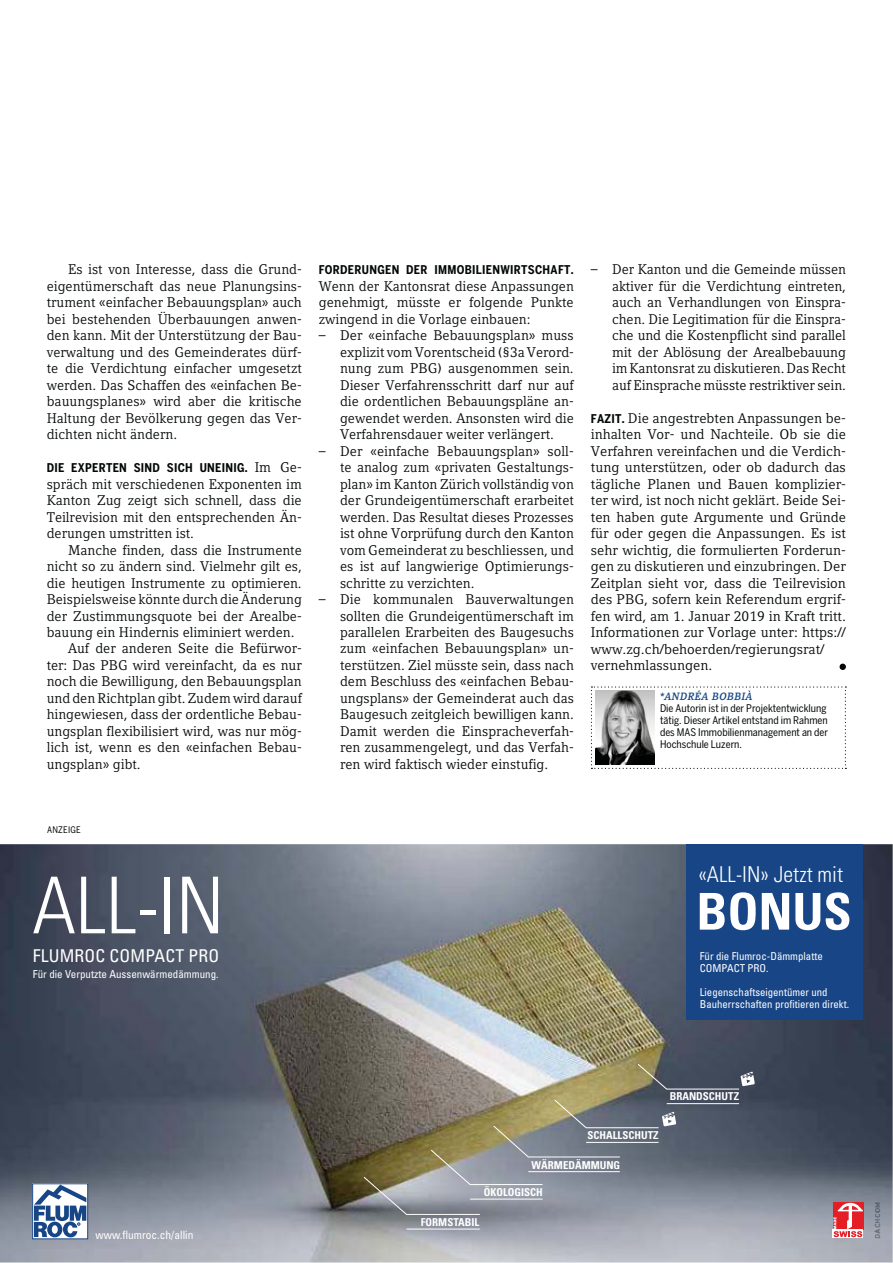
<style>
.page{position:relative;width:893px;height:1263px;background:#fff}
.page>*{position:absolute;margin:0;border:0;box-sizing:border-box;transform-origin:0 0}
.t1{font:300 condensed 78.45px "Univers";color:#fff}
.t2{font:700 condensed 50.85px "Univers";color:#fff}
.t3{font:300 condensed 21.9px "Univers";color:#fff}
.t4{font:condensed 17.55px "Univers";letter-spacing:.01em;color:#fff}
.t5{font:13.95px/16.5px "Compatil Letter LT Pro";color:#030806;text-align:justify}
.t6{font:700 12px "Benton Sans Cond";letter-spacing:.025em;color:#030806}
.t7{font:condensed 11.4px "Univers";color:#fff}
.t8{font:condensed 10.95px "Univers";color:#fff}
.t9{font:condensed 10.8px/12.3px "Univers";color:#fff}
.t10{font:700 condensed 10.8px "Univers";color:#fff}
.t11{font:10.5px/12px "Benton Sans Cond";color:#030806}
.t12{font:italic 700 10.5px "Compatil Letter LT Pro";letter-spacing:.025em;color:#154785}
.t13{font:9px "Benton Sans Cond";letter-spacing:.025em;color:#030806}
.t14{font:700 7.35px "Interstate";letter-spacing:-.005em;color:#5d646e}
.t15{font:700 7.35px "Interstate";color:#696b72}
.s1{font-family:"Compatil Letter LT Pro";font-weight:400;font-size:13.95px}
.s2{font-family:"Benton Sans Cond";font-weight:700;font-size:12px}
.s3{color:#6c7077}
.s4{color:#626a72}
.s5{color:#565c66}
</style>
<div class="page">
<div style="left:839px;top:664px;width:7px;height:6px;background:#030806;border-radius:50%"></div>
<img style="left:0;top:844px;width:893px;height:419px">
<div style="left:32px;top:1183px;width:56px;height:56px;border:1px solid #174586"></div>
<svg style="left:34px;top:1185px;width:52px;height:52px"></svg>
<hr style="left:667px;top:1103px;width:72px;height:1px;background:#fff">
<hr style="left:406px;top:1229px;width:74px;height:1px;background:#fff">
<div style="left:686px;top:844px;width:177px;height:176px;background:#174586"></div>
<svg style="left:363px;top:1099px;width:313px;height:116px;background:#858580"></svg>
<svg style="left:637px;top:1064px;width:118px;height:26px;background:#5a6066"></svg>
<div style="left:833px;top:1202px;width:30px;height:28px;background:#e31e25"></div>
<svg style="left:833px;top:1237px;width:30px;height:1px"></svg>
<svg style="left:833px;top:1203px;width:30px;height:34px"></svg>
<svg style="left:875px;top:1203px;width:5px;height:35px"></svg>
<svg style="left:591px;top:686px;width:255px;height:83px"></svg>
<img style="left:595px;top:691px;width:60px;height:74px">
<p class="t5" style="left:47px;top:262px;width:257px;text-indent:21px">Es ist von Interesse, dass die Grund&shy;eigentümerschaft das neue Planungsins&shy;trument «einfacher Bebauungsplan» auch bei bestehenden Überbauungen anwen&shy;den kann. Mit der Unterstützung der Bau&shy;verwaltung und des Gemeinderates dürf&shy;te die Verdichtung einfacher umgesetzt werden. Das Schaffen des «einfachen Be&shy;bauungsplanes» wird aber die kritische Haltung der Bevölkerung gegen das Ver&shy;dichten nicht ändern.</p>
<p class="t6" style="left:47px;top:463px;width:257px">DIE EXPERTEN SIND SICH UNEINIG. <span class="s1">Im Ge-</span></p>
<p class="t5" style="left:47px;top:477px;width:257px">spräch mit verschiedenen Exponenten im Kanton Zug zeigt sich schnell, dass die Teilrevision mit den entsprechenden Än&shy;derungen umstritten ist.</p>
<p class="t5" style="left:68px;top:543px;width:235px">Manche finden, dass die Instrumente</p>
<p class="t5" style="left:47px;top:559px;width:257px">nicht so zu ändern sind. Vielmehr gilt es,</p>
<p class="t5" style="left:47px;top:576px;width:256px">die heutigen Instrumente zu optimieren.</p>
<p class="t5" style="left:47px;top:592px;width:257px">Beispielsweise könnte durch die Änderung</p>
<p class="t5" style="left:47px;top:609px;width:256px">der Zustimmungsquote bei der Arealbe-</p>
<p class="t5" style="left:47px;top:625px;width:249px">bauung ein Hindernis eliminiert werden.</p>
<p class="t5" style="left:68px;top:642px;width:235px">Auf der anderen Seite die Befürwor-</p>
<p class="t5" style="left:47px;top:658px;width:257px">ter: Das PBG wird vereinfacht, da es nur</p>
<p class="t5" style="left:47px;top:675px;width:256px">noch die Bewilligung, den Bebauungsplan</p>
<p class="t5" style="left:47px;top:691px;width:257px">und den Richtplan gibt. Zudem wird darauf</p>
<p class="t5" style="left:47px;top:708px;width:256px">hingewiesen, dass der ordentliche Bebau-</p>
<p class="t5" style="left:47px;top:724px;width:256px">ungsplan flexibilisiert wird, was nur mög-</p>
<p class="t5" style="left:47px;top:741px;width:256px">lich ist, wenn es den «einfachen Bebau-</p>
<p class="t5" style="left:47px;top:757px;width:95px">ungsplan» gibt.</p>
<p class="t6" style="left:319px;top:265px;width:256px">FORDERUNGEN DER IMMOBILIENWIRTSCHAFT.</p>
<p class="t5" style="left:319px;top:279px;width:257px">Wenn der Kantonsrat diese Anpassungen genehmigt, müsste er folgende Punkte zwingend in die Vorlage einbauen:</p>
<p class="t5" style="left:340px;top:328px;width:235px;text-indent:-21px">– Der «einfache Bebauungsplan» muss explizit vom Vorentscheid (§3a Verord&shy;nung zum PBG) ausgenommen sein.<br>Dieser Verfahrensschritt darf nur auf die ordentlichen Bebauungspläne an&shy;gewendet werden. Ansonsten wird die Verfahrensdauer weiter verlängert.</p>
<p class="t5" style="left:340px;top:444px;width:235px;text-indent:-21px">– Der «einfache Bebauungsplan» soll&shy;te analog zum «privaten Gestaltungs&shy;plan» im Kanton Zürich vollständig von der Grundeigentümerschaft erarbeitet werden. Das Resultat dieses Prozesses ist ohne Vorprüfung durch den Kanton vom Gemeinderat zu beschliessen, und es ist auf langwierige Optimierungs&shy;schritte zu verzichten.</p>
<p class="t5" style="left:340px;top:592px;width:235px;text-indent:-21px">– Die kommunalen Bauverwaltungen sollten die Grundeigentümerschaft im parallelen Erarbeiten des Baugesuchs zum «einfachen Bebauungsplan» un&shy;terstützen. Ziel müsste sein, dass nach dem Beschluss des «einfachen Bebau&shy;ungsplans» der Gemeinderat auch das Baugesuch zeitgleich bewilligen kann.<br>Damit werden die Einspracheverfah&shy;ren zusammengelegt, und das Verfah&shy;ren wird faktisch wieder einstufig.</p>
<p class="t5" style="left:612px;top:262px;width:235px;text-indent:-21px">– Der Kanton und die Gemeinde müssen aktiver für die Verdichtung eintreten, auch an Verhandlungen von Einspra&shy;chen. Die Legitimation für die Einspra&shy;che und die Kostenpflicht sind parallel mit der Ablösung der Arealbebauung im Kantonsrat zu diskutieren. Das Recht auf Einsprache müsste restriktiver sein.</p>
<p class="t5" style="left:591px;top:411px;width:257px;text-align:left"><span class="s2">FAZIT.</span> Die angestrebten Anpassungen be&shy;inhalten Vor- und Nachteile. Ob sie die Verfahren vereinfachen und die Verdich&shy;tung unterstützen, oder ob dadurch das tägliche Planen und Bauen komplizier&shy;ter wird, ist noch nicht geklärt. Beide Sei&shy;ten haben gute Argumente und Gründe für oder gegen die Anpassungen. Es ist sehr wichtig, die formulierten Forderun&shy;gen zu diskutieren und einzubringen. Der Zeitplan sieht vor, dass die Teilrevision des PBG, sofern kein Referendum ergrif&shy;fen wird, am 1. Januar 2019 in Kraft tritt.<br>Informationen zur Vorlage unter: https:// www.zg.ch/behoerden/regierungsrat/ vernehmlassungen.</p>
<p class="t12" style="left:660px;top:690px;width:94px">*ANDRÉA BOBBIÀ</p>
<p class="t11" style="left:660px;top:703px;width:170px">Die Autorin ist in der Projektentwicklung tätig. Dieser Artikel entstand im Rahmen des MAS Immobilienmanagement an der Hochschule Luzern.</p>
<p class="t13" style="left:47px;top:827px;width:35px">ANZEIGE</p>
<h1 class="t1" style="left:32px;top:877px;width:193px">ALL-IN</h1>
<p class="t4" style="left:33px;top:950px;width:188px">FLUMROC COMPACT PRO</p>
<p class="t8" style="left:33px;top:971px;width:187px">Für die Verputzte Aussenwärmedämmung.</p>
<h3 class="t3" style="left:698px;top:866px;width:146px">«ALL-IN» Jetzt mit</h3>
<h2 class="t2" style="left:696px;top:893px;width:157px">BONUS</h2>
<p class="t9" style="left:700px;top:951px;width:125px">Für die Flumroc-Dämmplatte<br>COMPACT PRO.</p>
<p class="t9" style="left:700px;top:987px;width:151px">Liegenschaftseigentümer und<br>Bauherrschaften profitieren direkt.</p>
<p class="t7" style="left:96px;top:1231px;width:99px">www.flumroc.ch/allin</p>
<p class="t10" style="left:670px;top:1093px;width:71px">BRANDSCHUTZ</p>
<p class="t10" style="left:587px;top:1131px;width:73px">SCHALLSCHUTZ</p>
<p class="t10" style="left:532px;top:1161px;width:90px">WÄRMEDÄMMUNG</p>
<p class="t10" style="left:484px;top:1188px;width:61px">ÖKOLOGISCH</p>
<p class="t10" style="left:421px;top:1218px;width:60px">FORMSTABIL</p>
<p class="t14" style="left:875px;top:1239px;width:38px;rotate:-90deg"><span class="s3">D</span> <span class="s4">C</span>HC<span class="s5">OM</span></p>
<p class="t15" style="left:875px;top:1234px;width:7px;rotate:-90deg">A</p>
</div>
